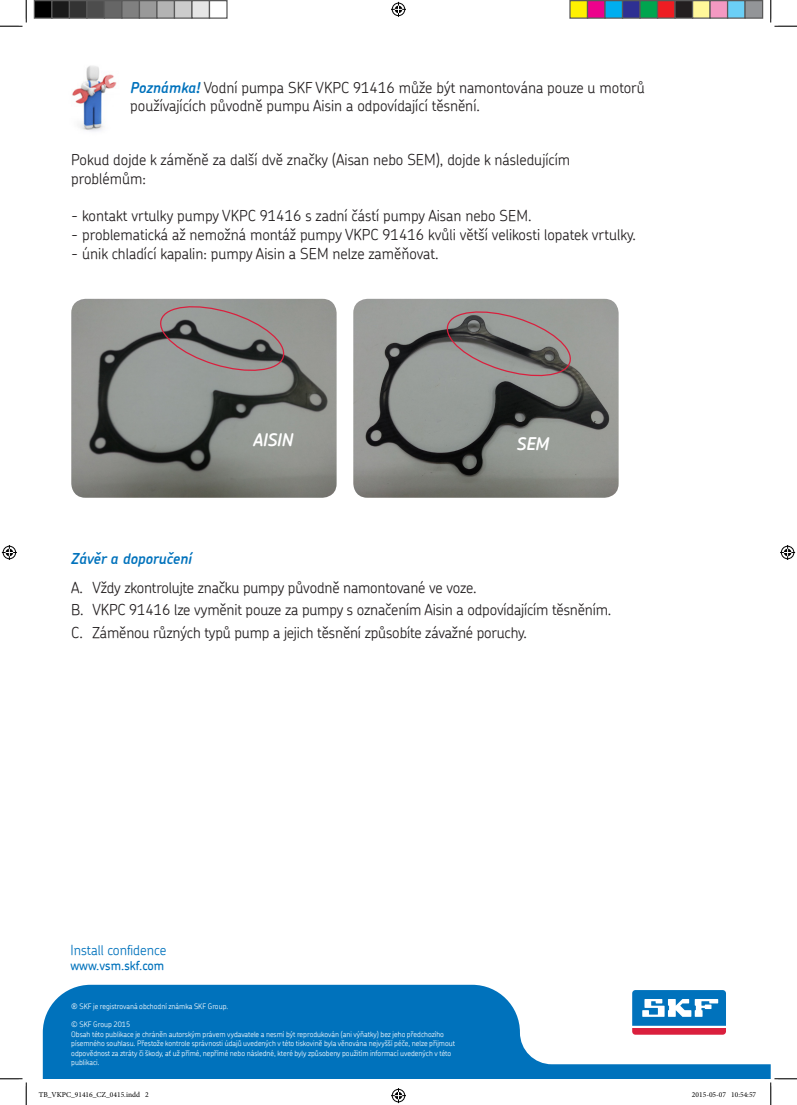
<style>
.page{position:relative;width:797px;height:1105px;background:#fff}
.page>*{position:absolute;margin:0;border:0;box-sizing:border-box;transform-origin:0 0}
.ai_body{font:italic 600 17.5px "SKF Chevin";letter-spacing:-.02em;color:#fff}
.ai_body-2{font:300 15px/18.8px "SKF Chevin";color:#231f20}
.ai_body-3{font:italic 600 15px "SKF Chevin";letter-spacing:-.01em;color:#0072bc}
.t1{font:300 13.75px "SKF Chevin";color:#0072bc}
.t2{font:500 12.5px "SKF Chevin";color:#0072bc}
.ap_footer_page{font:500 11.25px "SKF Chevin";color:#fff}
.t3{font:300 7.5px/9.4px "SKF Chevin";color:#fff}
.t4{font:7.5px "Minion Pro";color:#000}
.s1{font-weight:600;font-style:italic;color:#0072bc}
</style>
<div class="page">
<img style="left:72px;top:65px;width:45px;height:66px">
<img style="left:353px;top:299px;width:265px;height:199px">
<svg style="left:442px;top:306px;width:133px;height:74px;background:#878381"></svg>
<img style="left:71px;top:299px;width:265px;height:199px">
<svg style="left:155px;top:301px;width:134px;height:74px;background:#878483"></svg>
<svg style="left:43px;top:985px;width:727px;height:94px;fill:#0072bc"></svg>
<div style="left:630px;top:988px;width:98px;height:49px;background:#fff;border-radius:5px"></div>
<svg style="left:632px;top:990px;width:94px;height:45px"></svg>
<svg style="left:0;top:0;width:27px;height:27px"></svg>
<svg style="left:0;top:1078px;width:27px;height:27px"></svg>
<svg style="left:770px;top:0;width:27px;height:27px"></svg>
<svg style="left:770px;top:1078px;width:27px;height:27px"></svg>
<svg style="left:391px;top:2px;width:15px;height:15px"></svg>
<svg style="left:391px;top:1088px;width:15px;height:15px"></svg>
<svg style="left:2px;top:545px;width:15px;height:15px"></svg>
<svg style="left:780px;top:545px;width:15px;height:15px"></svg>
<div style="left:34px;top:1px;width:18px;height:17px;background:#000"></div>
<div style="left:34px;top:0;width:18px;height:19px;border:1px solid #595959"></div>
<div style="left:52px;top:1px;width:17px;height:17px;background:#1a1a1a"></div>
<div style="left:51px;top:0;width:19px;height:19px;border:1px solid #595959"></div>
<div style="left:69px;top:1px;width:18px;height:17px;background:#333"></div>
<div style="left:69px;top:0;width:19px;height:19px;border:1px solid #595959"></div>
<div style="left:87px;top:1px;width:17px;height:17px;background:#4d4d4d"></div>
<div style="left:86px;top:0;width:19px;height:19px;border:1px solid #595959"></div>
<div style="left:104px;top:1px;width:18px;height:17px;background:#666"></div>
<div style="left:104px;top:0;width:18px;height:19px;border:1px solid #595959"></div>
<div style="left:122px;top:1px;width:17px;height:17px;background:#808080"></div>
<div style="left:121px;top:0;width:19px;height:19px;border:1px solid #595959"></div>
<div style="left:139px;top:1px;width:18px;height:17px;background:#999"></div>
<div style="left:139px;top:0;width:19px;height:19px;border:1px solid #595959"></div>
<div style="left:157px;top:1px;width:17px;height:17px;background:#b3b3b3"></div>
<div style="left:156px;top:0;width:19px;height:19px;border:1px solid #595959"></div>
<div style="left:174px;top:1px;width:18px;height:17px;background:#ccc"></div>
<div style="left:174px;top:0;width:18px;height:19px;border:1px solid #595959"></div>
<div style="left:192px;top:1px;width:17px;height:17px;background:#e6e6e6"></div>
<div style="left:191px;top:0;width:19px;height:19px;border:1px solid #595959"></div>
<div style="left:209px;top:0;width:19px;height:19px;border:1px solid #595959"></div>
<div style="left:570px;top:1px;width:17px;height:17px;background:#fff101"></div>
<div style="left:569px;top:0;width:19px;height:19px;border:1px solid #595959"></div>
<div style="left:587px;top:1px;width:18px;height:17px;background:#ed028c"></div>
<div style="left:587px;top:0;width:18px;height:19px;border:1px solid #595959"></div>
<div style="left:605px;top:1px;width:17px;height:17px;background:#00aeef"></div>
<div style="left:604px;top:0;width:19px;height:19px;border:1px solid #595959"></div>
<div style="left:622px;top:1px;width:18px;height:17px;background:#2e3092"></div>
<div style="left:622px;top:0;width:18px;height:19px;border:1px solid #595959"></div>
<div style="left:640px;top:1px;width:17px;height:17px;background:#00a54f"></div>
<div style="left:639px;top:0;width:19px;height:19px;border:1px solid #595959"></div>
<div style="left:657px;top:1px;width:18px;height:17px;background:#ee1d23"></div>
<div style="left:657px;top:0;width:18px;height:19px;border:1px solid #595959"></div>
<div style="left:675px;top:1px;width:17px;height:17px;background:#231f20"></div>
<div style="left:674px;top:0;width:19px;height:19px;border:1px solid #595959"></div>
<div style="left:692px;top:1px;width:18px;height:17px;background:#fff79a"></div>
<div style="left:692px;top:0;width:18px;height:19px;border:1px solid #595959"></div>
<div style="left:710px;top:1px;width:17px;height:17px;background:#f499c2"></div>
<div style="left:709px;top:0;width:19px;height:19px;border:1px solid #595959"></div>
<div style="left:727px;top:1px;width:18px;height:17px;background:#6bcff6"></div>
<div style="left:727px;top:0;width:18px;height:19px;border:1px solid #595959"></div>
<div style="left:745px;top:1px;width:17px;height:17px;background:#939598"></div>
<div style="left:744px;top:0;width:19px;height:19px;border:1px solid #595959"></div>
<p class="ai_body-2" style="left:130px;top:77px;width:516px"><span class="s1">Poznámka!</span> Vodní pumpa SKF VKPC 91416 může být namontována pouze u motorů používajících původně pumpu Aisin a odpovídající těsnění.</p>
<p class="ai_body-2" style="left:71px;top:150px;width:500px">Pokud dojde k záměně za další dvě značky (Aisan nebo SEM), dojde k následujícím</p>
<p class="ai_body-2" style="left:71px;top:168px;width:76px">problémům:</p>
<p class="ai_body-2" style="left:71px;top:206px;width:462px">- kontakt vrtulky pumpy VKPC 91416 s zadní částí pumpy Aisan nebo SEM.</p>
<p class="ai_body-2" style="left:71px;top:225px;width:566px">- problematická až nemožná montáž pumpy VKPC 91416 kvůli větší velikosti lopatek vrtulky.</p>
<p class="ai_body-2" style="left:71px;top:243px;width:369px">- únik chladící kapalin: pumpy Aisin a SEM nelze zaměňovat.</p>
<p class="ai_body" style="left:253px;top:428px;width:41px">AISIN</p>
<p class="ai_body" style="left:516px;top:432px;width:34px">SEM</p>
<p class="ai_body-3" style="left:71px;top:549px;width:122px">Závěr a doporučení</p>
<p class="ai_body-2" style="left:71px;top:578px;width:407px">A. Vždy zkontrolujte značku pumpy původně namontované ve voze.</p>
<p class="ai_body-2" style="left:71px;top:600px;width:541px">B. VKPC 91416 lze vyměnit pouze za pumpy s označením Aisin a odpovídajícím těsněním.</p>
<p class="ai_body-2" style="left:71px;top:623px;width:457px">C. Záměnou různých typů pump a jejich těsnění způsobíte závažné poruchy.</p>
<p class="t1" style="left:70px;top:941px;width:97px">Install confidence</p>
<p class="t2" style="left:70px;top:957px;width:95px">www.vsm.skf.com</p>
<p class="t3" style="left:71px;top:1001px;width:158px">® SKF je registrovaná obchodní známka SKF Group.</p>
<p class="t3" style="left:71px;top:1020px;width:61px">© SKF Group 2015</p>
<p class="t3" style="left:71px;top:1029px;width:385px">Obsah této publikace je chráněn autorským právem vydavatele a nesmí být reprodukován (ani výňatky) bez jeho předchozího písemného souhlasu. Přestože kontrole správnosti údajů uvedených v této tiskovině byla věnována nejvyšší péče, nelze přijmout odpovědnost za ztráty či škody, ať už přímé, nepřímé nebo následné, které byly způsobeny použitím informací uvedených v této publikaci.</p>
<p class="t4" style="left:39px;top:1090px;width:111px">TB_VKPC_91416_CZ_0415.indd 2</p>
<p class="t4" style="left:692px;top:1090px;width:66px">2015-05-07 10:54:57</p>
<p class="ap_footer_page" style="left:72px;top:1048px;width:98px">2 I Install confidence</p>
</div>
